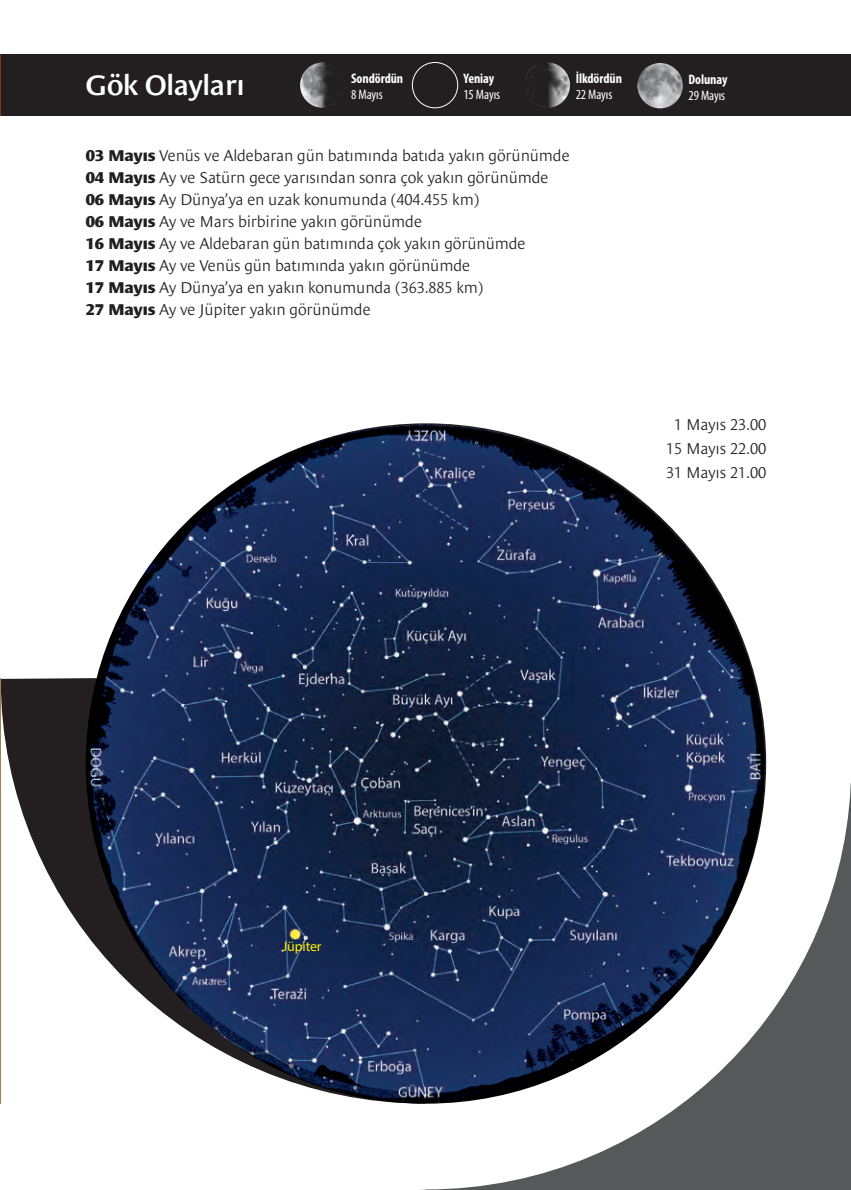
<style>
.page{position:relative;width:851px;height:1190px;background:#fff}
.page>*{position:absolute;margin:0;border:0;box-sizing:border-box;transform-origin:0 0}
.t1{font:600 28.8px "Le Monde Sans Pro";letter-spacing:-.01em;color:#fff}
.t2{font:300 16px/22px "Le Monde Sans Pro";letter-spacing:-.01em;color:#231f20}
.t3{font:14px "Myriad Pro";letter-spacing:-.01em;color:#fff101}
.t4{font:700 condensed 13.8px "Myriad Pro";letter-spacing:-.005em;color:#fff}
.t5{font:condensed 13.8px "Myriad Pro";letter-spacing:-.005em;color:#fff}
.s1{font-weight:700;font-stretch:expanded}
</style>
<div class="page">
<div style="left:426px;top:783px;width:425px;height:407px;background:#57585a"></div>
<div style="left:1px;top:339px;width:850px;height:850px;background:#fff;border-radius:50%"></div>
<svg style="left:1px;top:566px;width:527px;height:538px"></svg>
<div style="left:1px;top:55px;width:850px;height:61px;background:#231f20"></div>
<hr style="left:0;top:678px;width:1px;height:426px;background:#a77e47">
<svg style="left:0;top:55px;width:1px;height:61px"></svg>
<img style="left:86px;top:423px;width:680px;height:681px;border-radius:340px">
<img style="left:300px;top:62px;width:45px;height:46px;border-radius:23px">
<div style="left:412px;top:62px;width:46px;height:46px;border:1px solid #fff;border-radius:50%"></div>
<img style="left:525px;top:62px;width:45px;height:46px;border-radius:23px">
<img style="left:637px;top:63px;width:46px;height:45px;border-radius:23px">
<h1 class="t1" style="left:86px;top:62px;width:161px">Gök Olayları</h1>
<p class="t4" style="left:351px;top:70px;width:54px">Sondördün</p>
<p class="t5" style="left:351px;top:86px;width:33px">8 Mayıs</p>
<p class="t4" style="left:463px;top:70px;width:32px">Yeniay</p>
<p class="t5" style="left:463px;top:86px;width:38px">15 Mayıs</p>
<p class="t4" style="left:576px;top:70px;width:48px">İlkdördün</p>
<p class="t5" style="left:576px;top:86px;width:38px">22 Mayıs</p>
<p class="t2" style="left:86px;top:143px;width:485px"><span class="s1">03 Mayıs</span> Venüs ve Aldebaran gün batımında batıda yakın görünümde <span class="s1">04 Mayıs</span> Ay ve Satürn gece yarısından sonra çok yakın görünümde <span class="s1">06 Mayıs</span> Ay Dünya’ya en uzak konumunda (404.455 km)<br><span class="s1">06 Mayıs</span> Ay ve Mars birbirine yakın görünümde<br><span class="s1">16 Mayıs</span> Ay ve Aldebaran gün batımında çok yakın görünümde<br><span class="s1">17 Mayıs</span> Ay ve Venüs gün batımında yakın görünümde<br><span class="s1">17 Mayıs</span> Ay Dünya’ya en yakın konumunda (363.885 km)<br><span class="s1">27 Mayıs</span> Ay ve Jüpiter yakın görünümde</p>
<p class="t4" style="left:688px;top:71px;width:40px">Dolunay</p>
<p class="t5" style="left:688px;top:87px;width:38px">29 Mayıs</p>
<p class="t2" style="left:666px;top:411px;width:102px;line-height:24px;text-align:center">1 Mayıs 23.00<br>15 Mayıs 22.00<br>31 Mayıs 21.00</p>
<p class="t3" style="left:282px;top:938px;width:41px">Jüpiter</p>
</div>
